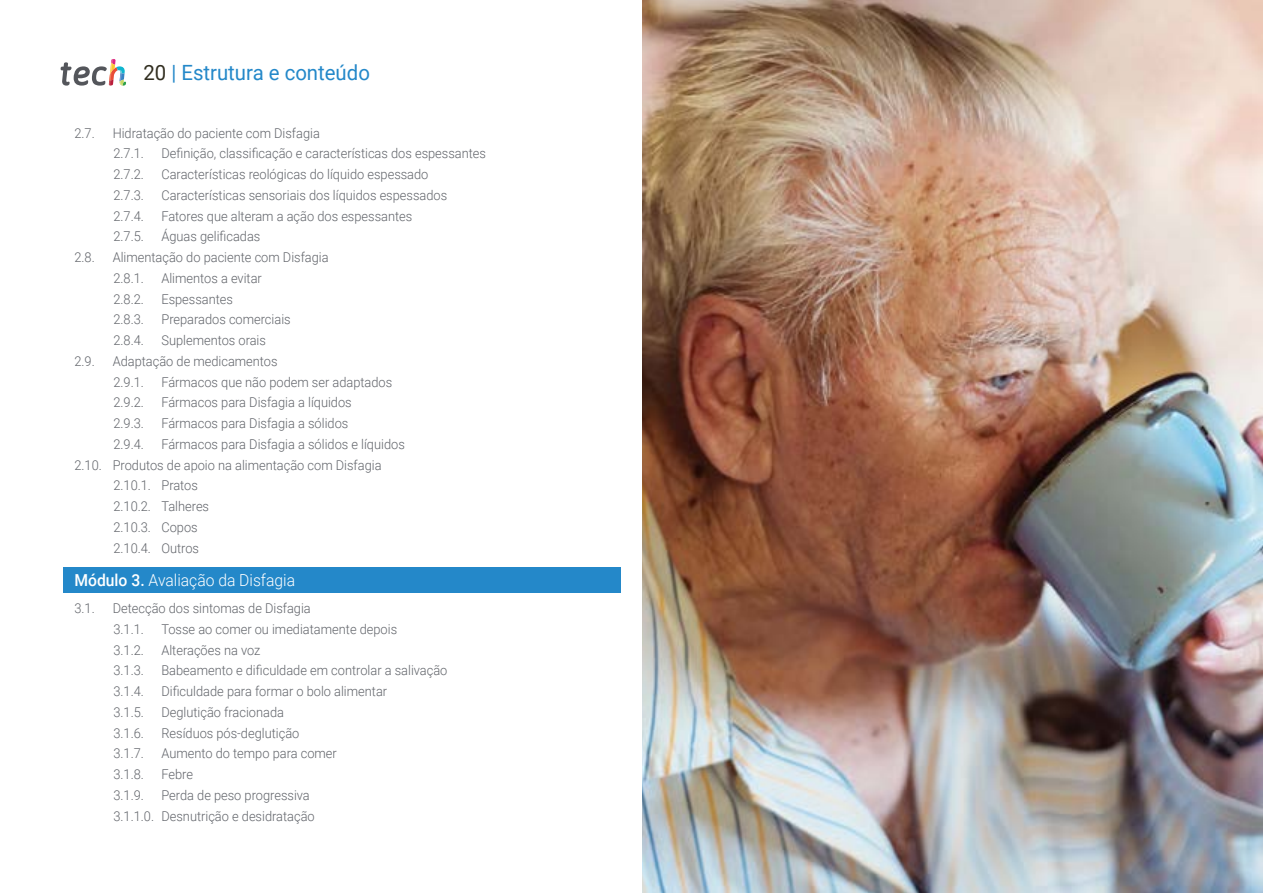
<style>
.page{position:relative;width:1263px;height:893px;background:#fff}
.page>*{position:absolute;margin:0;border:0;box-sizing:border-box;transform-origin:0 0}
.t1{font:21px "Roboto";color:#2488c9}
.t2{font:300 16.5px "Roboto";color:#fff;scale:.95 1}
.t3{font:300 13.5px/20.7px "Roboto";color:#61646a;scale:.95 1}
.s1{color:#312e20}
.s2{font-weight:500}
</style>
<div class="page">
<svg style="left:61px;top:59px;width:65px;height:27px"></svg>
<div style="left:63px;top:567px;width:558px;height:25px;background:#2488c9"></div>
<img style="left:642px;top:0;width:621px;height:893px">
<h1 class="t1" style="left:144px;top:57px;width:228px"><span class="s1">20</span> | Estrutura e conteúdo</h1>
<p class="t3" style="left:74px;top:122px;width:23px">2.7.</p>
<p class="t3" style="left:113px;top:122px;width:220px">Hidratação do paciente com Disfagia<br>2.7.1.</p>
<p class="t3" style="left:161px;top:143px;width:343px">Definição, classificação e características dos espessantes</p>
<p class="t3" style="left:113px;top:164px;width:34px">2.7.2.</p>
<p class="t3" style="left:161px;top:164px;width:283px">Características reológicas do líquido espessado</p>
<p class="t3" style="left:113px;top:184px;width:34px">2.7.3.</p>
<p class="t3" style="left:161px;top:184px;width:302px">Características sensoriais dos líquidos espessados</p>
<p class="t3" style="left:113px;top:205px;width:34px">2.7.4.</p>
<p class="t3" style="left:161px;top:205px;width:266px">Fatores que alteram a ação dos espessantes</p>
<p class="t3" style="left:113px;top:226px;width:34px">2.7.5.</p>
<p class="t3" style="left:161px;top:226px;width:106px">Águas gelificadas</p>
<p class="t3" style="left:74px;top:247px;width:23px">2.8.</p>
<p class="t3" style="left:113px;top:247px;width:229px">Alimentação do paciente com Disfagia<br>2.8.1.</p>
<p class="t3" style="left:161px;top:267px;width:107px">Alimentos a evitar</p>
<p class="t3" style="left:113px;top:288px;width:34px">2.8.2.</p>
<p class="t3" style="left:161px;top:288px;width:77px">Espessantes</p>
<p class="t3" style="left:113px;top:309px;width:34px">2.8.3.</p>
<p class="t3" style="left:161px;top:309px;width:138px">Preparados comerciais</p>
<p class="t3" style="left:113px;top:330px;width:34px">2.8.4.</p>
<p class="t3" style="left:161px;top:330px;width:112px">Suplementos orais</p>
<p class="t3" style="left:74px;top:350px;width:23px">2.9.</p>
<p class="t3" style="left:113px;top:350px;width:175px">Adaptação de medicamentos<br>2.9.1.</p>
<p class="t3" style="left:161px;top:371px;width:244px">Fármacos que não podem ser adaptados</p>
<p class="t3" style="left:113px;top:392px;width:34px">2.9.2.</p>
<p class="t3" style="left:161px;top:392px;width:202px">Fármacos para Disfagia a líquidos</p>
<p class="t3" style="left:113px;top:413px;width:34px">2.9.3.</p>
<p class="t3" style="left:161px;top:413px;width:198px">Fármacos para Disfagia a sólidos</p>
<p class="t3" style="left:113px;top:433px;width:34px">2.9.4.</p>
<p class="t3" style="left:161px;top:433px;width:258px">Fármacos para Disfagia a sólidos e líquidos</p>
<p class="t3" style="left:74px;top:454px;width:325px">2.10. Produtos de apoio na alimentação com Disfagia</p>
<p class="t3" style="left:113px;top:475px;width:90px">2.10.1. Pratos</p>
<p class="t3" style="left:113px;top:496px;width:102px">2.10.2. Talheres</p>
<p class="t3" style="left:113px;top:516px;width:90px">2.10.3. Copos</p>
<p class="t3" style="left:113px;top:537px;width:92px">2.10.4. Outros</p>
<p class="t2" style="left:74px;top:568px;width:234px"><span class="s2">Módulo 3.</span> Avaliação da Disfagia</p>
<p class="t3" style="left:74px;top:597px;width:23px">3.1.</p>
<p class="t3" style="left:113px;top:597px;width:210px">Detecção dos sintomas de Disfagia<br>3.1.1.</p>
<p class="t3" style="left:161px;top:618px;width:250px">Tosse ao comer ou imediatamente depois</p>
<p class="t3" style="left:113px;top:639px;width:34px">3.1.2.</p>
<p class="t3" style="left:161px;top:639px;width:106px">Alterações na voz</p>
<p class="t3" style="left:113px;top:660px;width:34px">3.1.3.</p>
<p class="t3" style="left:161px;top:660px;width:303px">Babeamento e dificuldade em controlar a salivação</p>
<p class="t3" style="left:113px;top:680px;width:34px">3.1.4.</p>
<p class="t3" style="left:161px;top:680px;width:239px">Dificuldade para formar o bolo alimentar</p>
<p class="t3" style="left:113px;top:701px;width:34px">3.1.5.</p>
<p class="t3" style="left:161px;top:701px;width:131px">Deglutição fracionada</p>
<p class="t3" style="left:113px;top:722px;width:34px">3.1.6.</p>
<p class="t3" style="left:161px;top:722px;width:147px">Resíduos pós-deglutição</p>
<p class="t3" style="left:113px;top:743px;width:34px">3.1.7.</p>
<p class="t3" style="left:161px;top:743px;width:186px">Aumento do tempo para comer</p>
<p class="t3" style="left:113px;top:763px;width:34px">3.1.8.</p>
<p class="t3" style="left:161px;top:763px;width:35px">Febre</p>
<p class="t3" style="left:113px;top:784px;width:34px">3.1.9.</p>
<p class="t3" style="left:113px;top:784px;width:213px;text-indent:48px">Perda de peso progressiva<br>3.1.1.0. Desnutrição e desidratação</p>
</div>
